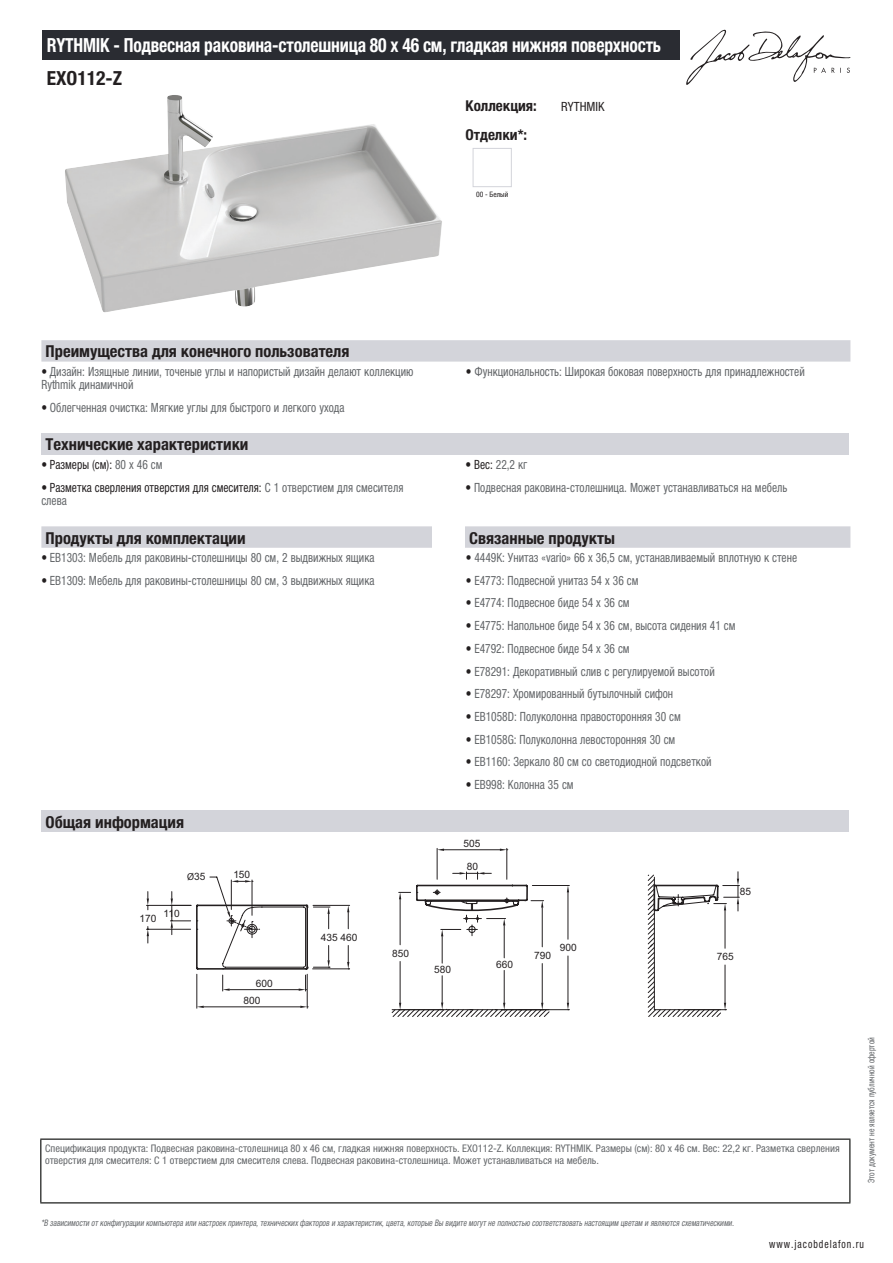
<style>
.page{position:relative;width:893px;height:1263px;background:#fff}
.page>*{position:absolute;margin:0;border:0;box-sizing:border-box;transform-origin:0 0}
.t1{font:700 condensed 19.5px "Helvetica Neue LTCYR";letter-spacing:-.01em;color:#fff;scale:.9 1}
.t2{font:700 condensed 19.5px "Helvetica Neue LTCYR";color:#231f20}
.t3{font:700 condensed 16.5px "Helvetica Neue LTCYR";color:#231f20}
.t4{font:700 condensed 15px "Helvetica Neue LTCYR";color:#231f20}
.t5{font:condensed 12.75px/13.5px "Helvetica Neue LTCYR";color:#626568;scale:.9 1}
.t6{font:condensed 12.75px/13.5px "Helvetica Neue LTCYR";color:#231f20;scale:.9 1}
.t7{font:condensed 12.75px "Helvetica Neue LTCYR";color:#231f20}
.t8{font:condensed 11.25px "Helvetica Neue LTCYR";letter-spacing:.1em;color:#231f20;scale:.87 1}
.t9{font:condensed 10.5px/12px "Helvetica Neue LTCYR";color:#626568}
.t10{font:10.2px "Arial";color:#231f20}
.t11{font:italic condensed 9px "Helvetica Neue LTCYR";color:#626568;scale:.87 1}
.t12{font:condensed 9px "Helvetica Neue LTCYR";color:#626568;scale:.87 1}
.t13{font:condensed 7.5px "Helvetica Neue LTCYR";color:#231f20}
.s1{color:#231f20}
.s2{color:#626568}
.s3{font-family:"Myriad Pro"}
</style>
<div class="page">
<svg style="left:686px;top:30px;width:164px;height:55px"></svg>
<img style="left:65px;top:95px;width:377px;height:217px">
<div style="left:473px;top:148px;width:39px;height:39px;border:1px solid #d3d4da"></div>
<div style="left:41px;top:340px;width:809px;height:22px;background:#d3d4da"></div>
<div style="left:41px;top:433px;width:808px;height:22px;background:#d3d4da"></div>
<svg style="left:41px;top:526px;width:809px;height:22px;background:#d4d5db"></svg>
<div style="left:432px;top:526px;width:33px;height:22px;background:#fff"></div>
<div style="left:41px;top:810px;width:808px;height:22px;background:#d3d4da"></div>
<hr style="left:437px;top:848px;width:1px;height:31px;background:#231f20">
<hr style="left:506px;top:848px;width:1px;height:31px;background:#231f20">
<hr style="left:444px;top:849px;width:56px;height:1px;background:#231f20">
<svg style="left:437px;top:849px;width:7px;height:2px"></svg>
<svg style="left:500px;top:849px;width:8px;height:2px"></svg>
<hr style="left:146px;top:905px;width:45px;height:1px;background:#231f20">
<hr style="left:146px;top:929px;width:45px;height:1px;background:#231f20">
<svg style="left:147px;top:891px;width:2px;height:19px"></svg>
<svg style="left:147px;top:926px;width:2px;height:17px"></svg>
<svg style="left:392px;top:1010px;width:329px;height:7px"></svg>
<svg style="left:170px;top:872px;width:569px;height:138px"></svg>
<div style="left:43px;top:30px;width:637px;height:30px;background:#2a2c32"></div>
<hr style="left:40px;top:1138px;width:810px;height:2px;background:#040503">
<hr style="left:40px;top:1140px;width:1px;height:62px;background:#040503">
<hr style="left:849px;top:1140px;width:1px;height:62px;background:#040503">
<hr style="left:40px;top:1202px;width:810px;height:1px;background:#040503">
<h1 class="t1" style="left:47px;top:34px;width:684px">RYTHMIK - Подвесная раковина-столешница 80 х 46 см, гладкая нижняя поверхность</h1>
<h1 class="t2" style="left:47px;top:67px;width:77px">EXO112-Z</h1>
<p class="t4" style="left:466px;top:97px;width:73px">Коллекция:</p>
<p class="t7" style="left:561px;top:99px;width:45px">RYTHMIK</p>
<p class="t4" style="left:466px;top:126px;width:63px">Отделки*:</p>
<p class="t13" style="left:476px;top:190px;width:34px">00 - Белый</p>
<p class="t3" style="left:46px;top:342px;width:305px">Преимущества для конечного пользователя</p>
<p class="t5" style="left:41px;top:365px;width:415px"><span class="s1">•</span> Дизайн: Изящные линии, точеные углы и напористый дизайн делают коллекцию<br>Rythmik динамичной</p>
<p class="t5" style="left:466px;top:365px;width:378px"><span class="s1">•</span> Функциональность: Широкая боковая поверхность для принадлежностей</p>
<p class="t5" style="left:41px;top:401px;width:338px"><span class="s1">•</span> Облегченная очистка: Мягкие углы для быстрого и легкого ухода</p>
<p class="t3" style="left:46px;top:435px;width:204px">Технические характеристики</p>
<p class="t6" style="left:41px;top:458px;width:136px">• Размеры (см): <span class="s2">80 x 46 см</span></p>
<p class="t5" style="left:466px;top:458px;width:70px"><span class="s1">• Вес:</span> 22,2 кг</p>
<p class="t6" style="left:41px;top:480px;width:404px">• Разметка сверления отверстия для смесителя: <span class="s2">С 1 отверстием для смесителя слева</span></p>
<p class="t5" style="left:466px;top:480px;width:359px"><span class="s1">•</span> Подвесная раковина-столешница. Может устанавливаться на мебель</p>
<p class="t3" style="left:46px;top:528px;width:202px">Продукты для комплектации</p>
<p class="t3" style="left:469px;top:528px;width:147px">Связанные продукты</p>
<p class="t5" style="left:41px;top:551px;width:372px"><span class="s1">•</span> EB1303: Мебель для раковины-столешницы 80 см, 2 выдвижных ящика</p>
<p class="t5" style="left:466px;top:551px;width:369px"><span class="s1">•</span> 4449K: Унитаз «vario» 66 x 36,5 см, устанавливаемый вплотную к стене</p>
<p class="t5" style="left:41px;top:573px;width:372px"><span class="s1">•</span> EB1309: Мебель для раковины-столешницы 80 см, 3 выдвижных ящика</p>
<p class="t5" style="left:466px;top:573px;width:193px"><span class="s1">•</span> E4773: Подвесной унитаз 54 x 36 см</p>
<p class="t5" style="left:466px;top:596px;width:183px"><span class="s1">•</span> E4774: Подвесное биде 54 x 36 см</p>
<p class="t5" style="left:466px;top:619px;width:301px"><span class="s1">•</span> E4775: Напольное биде 54 x 36 см, высота сидения 41 см</p>
<p class="t5" style="left:466px;top:642px;width:183px"><span class="s1">•</span> E4792: Подвесное биде 54 x 36 см</p>
<p class="t5" style="left:466px;top:664px;width:278px"><span class="s1">•</span> E78291: Декоративный слив с регулируемой высотой</p>
<p class="t5" style="left:466px;top:687px;width:232px"><span class="s1">•</span> E78297: Хромированный бутылочный сифон</p>
<p class="t5" style="left:466px;top:710px;width:240px"><span class="s1">•</span> EB1058D: Полуколонна правосторонняя 30 см</p>
<p class="t5" style="left:466px;top:732px;width:234px"><span class="s1">•</span> EB1058G: Полуколонна левосторонняя 30 см</p>
<p class="t5" style="left:466px;top:755px;width:274px"><span class="s1">•</span> EB1160: Зеркало 80 см со светодиодной подсветкой</p>
<p class="t5" style="left:466px;top:778px;width:121px"><span class="s1">•</span> EB998: Колонна 35 cм</p>
<p class="t3" style="left:46px;top:812px;width:140px">Общая информация</p>
<p class="t10" style="left:464px;top:837px;width:18px">505</p>
<p class="t10" style="left:187px;top:870px;width:20px"><span class="s3">Ø</span>35</p>
<p class="t10" style="left:140px;top:911px;width:18px">170</p>
<p class="t10" style="left:163px;top:906px;width:18px">110</p>
<p class="t10" style="left:233px;top:868px;width:18px">150</p>
<p class="t10" style="left:256px;top:976px;width:18px">600</p>
<p class="t10" style="left:244px;top:994px;width:18px">800</p>
<p class="t10" style="left:321px;top:930px;width:38px">435 460</p>
<p class="t10" style="left:467px;top:860px;width:13px">80</p>
<p class="t10" style="left:392px;top:946px;width:18px">850</p>
<p class="t10" style="left:534px;top:948px;width:18px">790</p>
<p class="t10" style="left:434px;top:962px;width:18px">580</p>
<p class="t10" style="left:496px;top:957px;width:18px">660</p>
<p class="t10" style="left:560px;top:941px;width:18px">900</p>
<p class="t10" style="left:740px;top:884px;width:13px">85</p>
<p class="t10" style="left:717px;top:950px;width:18px">765</p>
<p class="t9" style="left:45px;top:1142px;width:796px">Спецификация продукта: Подвесная раковина-столешница 80 х 46 см, гладкая нижняя поверхность. EXO112-Z. Коллекция: RYTHMIK. Размеры (см): 80 x 46 см. Вес: 22,2 кг. Разметка сверления отверстия для смесителя: С 1 отверстием для смесителя слева. Подвесная раковина-столешница. Может устанавливаться на мебель.</p>
<p class="t11" style="left:41px;top:1218px;width:800px">*В зависимости отконфигурации компьютера или настроек принтера,техническихфакторов и характеристик,цвета,которые Вы видите могутне полностью соответствоватьнастоящим цветам и являются схематическими.</p>
<p class="t12" style="left:866px;top:1183px;width:169px;rotate:-90deg">Этот документ не является публичной офертой</p>
<p class="t8" style="left:769px;top:1237px;width:110px">www.jacobdelafon.ru</p>
</div>
